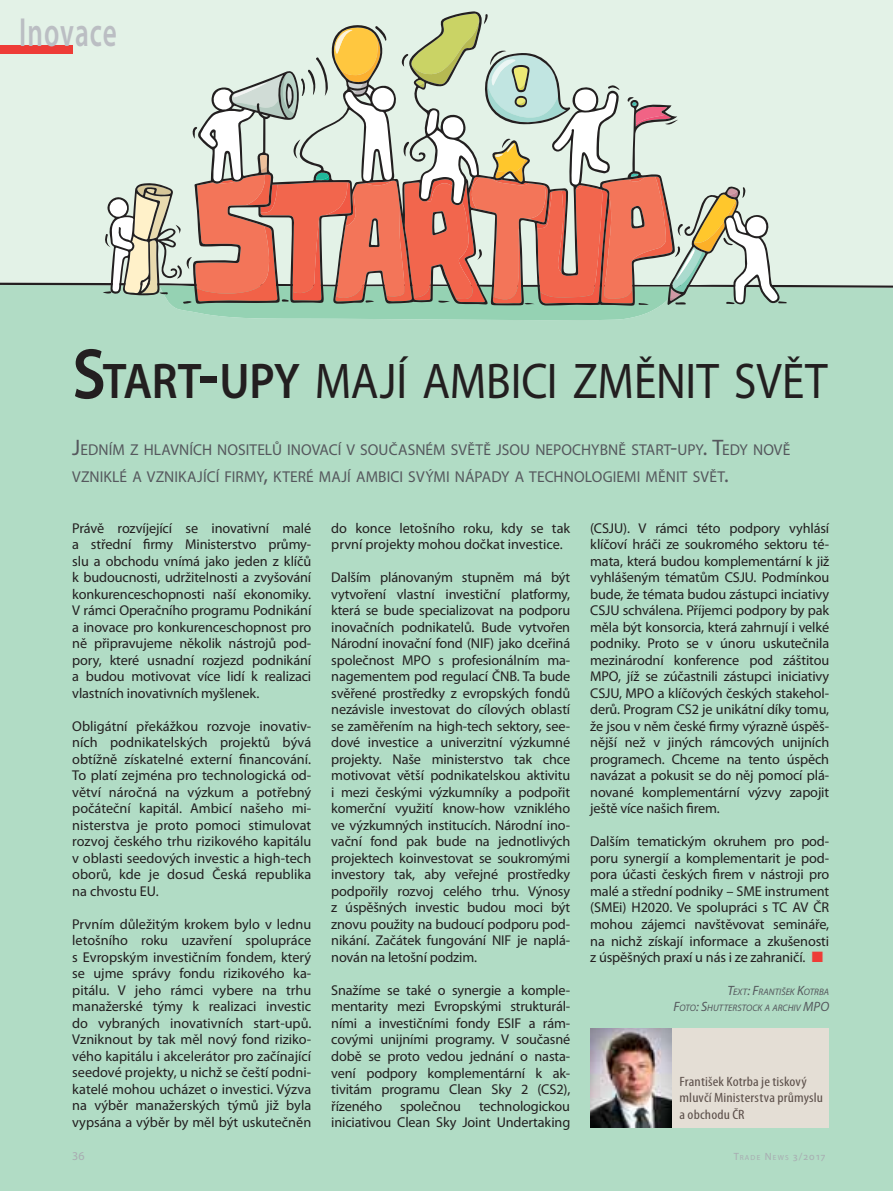
<style>
.page{position:relative;width:893px;height:1191px;background:#fff}
.page>*{position:absolute;margin:0;border:0;box-sizing:border-box;transform-origin:0 0}
.t1{font:50.4px "Myriad Pro";letter-spacing:-.005em;color:#231f20;scale:.9 1}
.t2{font:600 40.8px "Myriad Pro";letter-spacing:.04em;color:#bbbec3;scale:.67 1}
.t3{font:15.75px/27px "Myriad Pro";letter-spacing:.005em;color:#55585d}
.t4{font:14.25px/16.5px "Myriad Pro";letter-spacing:-.01em;color:#231f20;text-align:justify}
.t5{font:condensed 13.5px/16.5px "Myriad Pro";letter-spacing:.005em;color:#5d504b;scale:1.15 1}
.t6{font:12px "Myriad Pro";color:#a8acb1}
.t7{font:italic 9.45px/16.5px "Myriad Pro";letter-spacing:.005em;color:#55585d;text-align:right}
.t8{font:7.35px "Myriad Pro";letter-spacing:.165em;color:#a8acb1}
.s1{font-weight:600;font-size:72px}
.s2{font-weight:600}
.s3{font-size:22.5px}
.s4{font-size:13.5px}
.s5{font-size:10.5px}
</style>
<div class="page">
<div style="left:0;top:320px;width:893px;height:101px;background:#b1dcc5"></div>
<div style="left:0;top:0;width:893px;height:13px;background:#e3f2e7"></div>
<svg style="left:0;top:13px;width:893px;height:307px;background:#d4ccbc"></svg>
<div style="left:0;top:45px;width:72px;height:9px;background:#ee3c37"></div>
<div style="left:0;top:421px;width:893px;height:769px;background:#b1dcc5"></div>
<div style="left:590px;top:1028px;width:239px;height:99px;background:#e4ded5"></div>
<img style="left:590px;top:1028px;width:81px;height:99px">
<h2 class="t2" style="left:19px;top:16px;width:147px">Inovace</h2>
<h1 class="t1" style="left:72px;top:351px;width:841px"><span class="s1">S</span><span class="s2">TART</span><span class="s1">-</span><span class="s2">UPY</span> MAJÍ AMBICI ZMĚNIT SVĚT</h1>
<p class="t3" style="left:72px;top:436px;width:720px"><span class="s3">J</span>EDNÍM Z HLAVNÍCH NOSITELŮ INOVACÍ V SOUČASNÉM SVĚTĚ JSOU NEPOCHYBNĚ START<span class="s3">-</span>UPY<span class="s3">. T</span>EDY NOVĚ<br>VZNIKLÉ A VZNIKAJÍCÍ FIRMY<span class="s3">,</span> KTERÉ MAJÍ AMBICI SVÝMI NÁPADY A TECHNOLOGIEMI MĚNIT SVĚT<span class="s3">.</span></p>
<p class="t4" style="left:72px;top:521px;width:241px">Právě rozvíjející se inovativní malé a střední firmy Ministerstvo průmy&shy;slu a obchodu vnímá jako jeden z klíčů k budoucnosti, udržitelnosti a zvyšování konkurenceschopnosti naší ekonomiky.<br>V rámci Operačního programu Podnikání a inovace pro konkurenceschopnost pro ně připravujeme několik nástrojů pod&shy;pory, které usnadní rozjezd podnikání a budou motivovat více lidí k realizaci vlastních inovativních myšlenek.</p>
<p class="t4" style="left:72px;top:719px;width:241px">Obligátní překážkou rozvoje inovativ&shy;ních podnikatelských projektů bývá obtížně získatelné externí financování.<br>To platí zejména pro technologická od&shy;větví náročná na výzkum a potřebný počáteční kapitál. Ambicí našeho mi&shy;nisterstva je proto pomoci stimulovat rozvoj českého trhu rizikového kapitálu v oblasti seedových investic a high-tech oborů, kde je dosud Česká republika na chvostu EU.</p>
<p class="t4" style="left:72px;top:917px;width:241px">Prvním důležitým krokem bylo v lednu letošního roku uzavření spolupráce s Evropským investičním fondem, který se ujme správy fondu rizikového ka&shy;pitálu. V jeho rámci vybere na trhu manažerské týmy k realizaci investic do vybraných inovativních start-upů.<br>Vzniknout by tak měl nový fond riziko&shy;vého kapitálu i akcelerátor pro začínající seedové projekty, u nichž se čeští podni&shy;katelé mohou ucházet o investici. Výzva na výběr manažerských týmů již byla vypsána a výběr by měl být uskutečněn</p>
<p class="t4" style="left:331px;top:521px;width:240px">do konce letošního roku, kdy se tak první projekty mohou dočkat investice.</p>
<p class="t4" style="left:331px;top:570px;width:241px">Dalším plánovaným stupněm má být vytvoření vlastní investiční platformy, která se bude specializovat na podporu inovačních podnikatelů. Bude vytvořen Národní inovační fond (NIF) jako dceřiná společnost MPO s profesionálním ma&shy;nagementem pod regulací ČNB. Ta bude svěřené prostředky z evropských fondů nezávisle investovat do cílových oblastí se zaměřením na high-tech sektory, see&shy;dové investice a univerzitní výzkumné projekty. Naše ministerstvo tak chce motivovat větší podnikatelskou aktivitu i mezi českými výzkumníky a podpořit komerční využití know-how vzniklého ve výzkumných institucích. Národní ino&shy;vační fond pak bude na jednotlivých projektech koinvestovat se soukromými investory tak, aby veřejné prostředky podpořily rozvoj celého trhu. Výnosy z úspěšných investic budou moci být znovu použity na budoucí podporu pod&shy;nikání. Začátek fungování NIF je naplá&shy;nován na letošní podzim.</p>
<p class="t4" style="left:331px;top:983px;width:241px">Snažíme se také o synergie a komple&shy;mentarity mezi Evropskými strukturál&shy;ními a investičními fondy ESIF a rám&shy;covými unijními programy. V současné době se proto vedou jednání o nasta&shy;vení podpory komplementární k ak&shy;tivitám programu Clean Sky 2 (CS2), řízeného</p>
<p class="t4" style="left:590px;top:521px;width:241px">(CSJU). V rámci této podpory vyhlásí klíčoví hráči ze soukromého sektoru té&shy;mata, která budou komplementární k již vyhlášeným tématům CSJU. Podmínkou bude, že témata budou zástupci inciativy CSJU schválena. Příjemci podpory by pak měla být konsorcia, která zahrnují i velké podniky. Proto se v únoru uskutečnila mezinárodní konference pod záštitou MPO, jíž se zúčastnili zástupci iniciativy CSJU, MPO a klíčových českých stakehol&shy;derů. Program CS2 je unikátní díky tomu, že jsou v něm české firmy výrazně úspěš&shy;nější než v jiných rámcových unijních programech. Chceme na tento úspěch navázat a pokusit se do něj pomocí plá&shy;nované komplementární výzvy zapojit ještě více našich firem.</p>
<p class="t4" style="left:590px;top:835px;width:241px">Dalším tematickým okruhem pro pod&shy;poru synergií a komplementarit je pod&shy;pora účasti českých firem v nástroji pro malé a střední podniky – SME instrument (SMEi) H2020. Ve spolupráci s TC AV ČR mohou zájemci navštěvovat semináře, na nichž získají informace a zkušenosti z úspěšných praxí u nás i ze zahraničí.</p>
<p class="t7" style="left:673px;top:983px;width:157px"><span class="s4">T</span>EXT<span class="s4">: F</span>RANTIŠEK <span class="s4">K</span>OTRBA<br><span class="s4">F</span>OTO<span class="s4">: S</span>HUTTERSTOCK A ARCHIV <span class="s4">MPO</span></p>
<p class="t5" style="left:679px;top:1074px;width:126px">František Kotrba je tiskový mluvčí Ministerstva průmyslu a obchodu ČR</p>
<p class="t4" style="left:331px;top:1099px;width:241px;text-align:right">technologickou<br>iniciativou Clean Sky Joint Undertaking</p>
<p class="t4" style="left:400px;top:1099px;width:62px">společnou</p>
<p class="t6" style="left:72px;top:1151px;width:14px">36</p>
<p class="t8" style="left:734px;top:1153px;width:93px"><span class="s5">T</span>RADE <span class="s5">N</span>EWS <span class="s5">3/2017</span></p>
</div>
